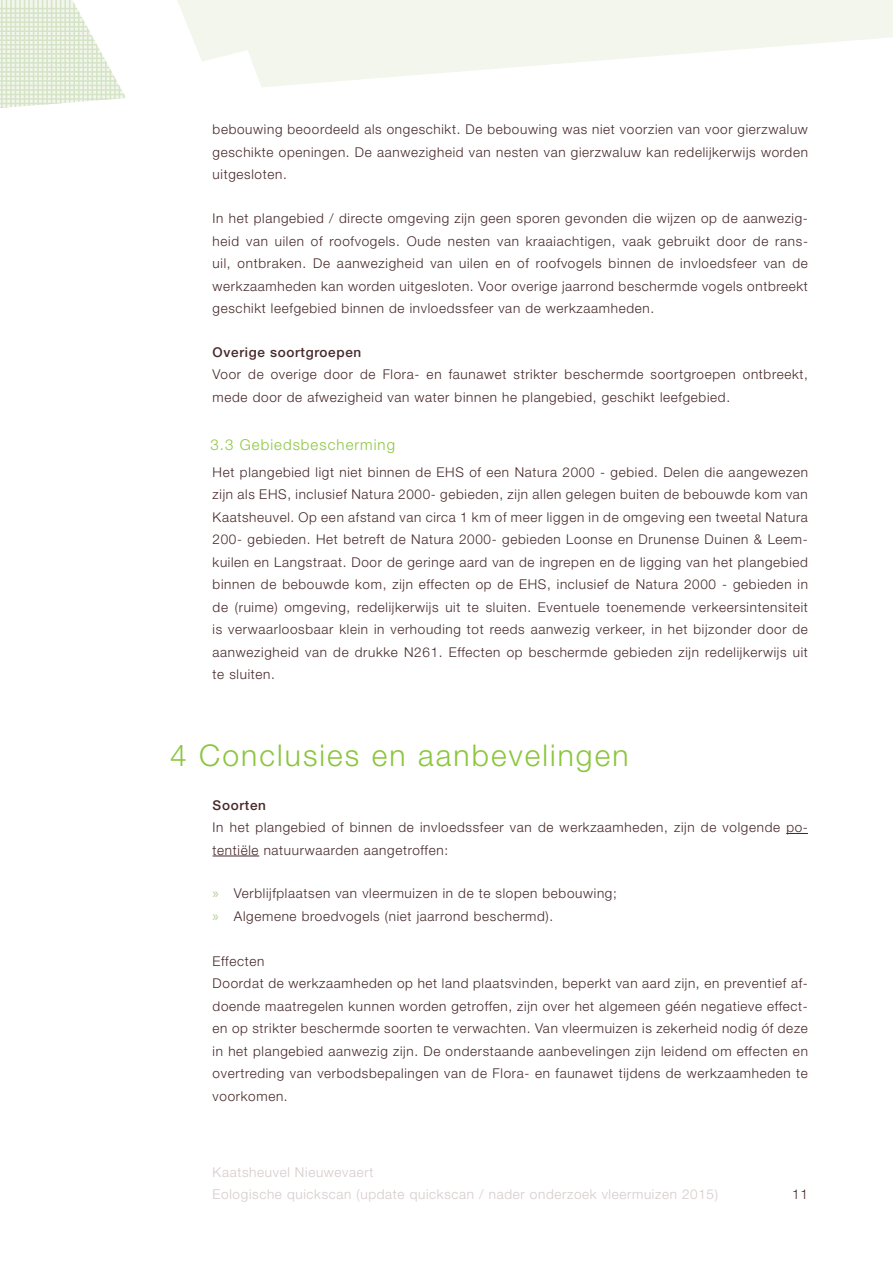
<style>
.page{position:relative;width:893px;height:1263px;background:#fff}
.page>*{position:absolute;margin:0;border:0;box-sizing:border-box;transform-origin:0 0}
.t1{font:300 30px "Helvetica Neue LT Pro";letter-spacing:.07em;color:#8bc63e}
.t2{font:300 15px "Helvetica Neue LT Pro";letter-spacing:.07em;color:#8bc63e}
.t3{font:300 13.5px/22.5px "Helvetica Neue LT Pro";letter-spacing:.05em;color:#472829;text-align:justify}
.t4{font:300 13.5px/22.5px "Helvetica Neue LT Pro";letter-spacing:.05em;color:#d6caca}
.t5{font:500 13.5px "Helvetica Neue LT Pro";letter-spacing:.05em;color:#472829}
.s1{font-family:"Myriad Pro";font-weight:400;font-size:15px;color:#b4cc95}
</style>
<div class="page">
<svg style="left:125px;top:0;width:768px;height:98px;fill:#f2f6ec"></svg>
<svg style="left:0;top:0;width:125px;height:108px"></svg>
<svg style="left:786px;top:833px;width:22px;height:1px"></svg>
<hr style="left:213px;top:856px;width:46px;height:1px;background:#472829">
<p class="t3" style="left:213px;top:118px;width:597px">bebouwing beoordeeld als ongeschikt. De bebouwing was niet voorzien van voor gierzwaluw geschikte openingen. De aanwezigheid van nesten van gierzwaluw kan redelijkerwijs worden uitgesloten.</p>
<p class="t3" style="left:213px;top:207px;width:597px">In het plangebied / directe omgeving zijn geen sporen gevonden die wijzen op de aanwezig&shy;heid van uilen of roofvogels. Oude nesten van kraaiachtigen, vaak gebruikt door de rans&shy;uil, ontbraken. De aanwezigheid van uilen en of roofvogels binnen de invloedsfeer van de werkzaamheden kan worden uitgesloten. Voor overige jaarrond beschermde vogels ontbreekt geschikt leefgebied binnen de invloedssfeer van de werkzaamheden.</p>
<p class="t5" style="left:213px;top:344px;width:150px">Overige soortgroepen</p>
<p class="t3" style="left:213px;top:363px;width:597px">Voor de overige door de Flora- en faunawet strikter beschermde soortgroepen ontbreekt, mede door de afwezigheid van water binnen he plangebied, geschikt leefgebied.</p>
<p class="t2" style="left:210px;top:435px;width:186px">3.3 Gebiedsbescherming</p>
<p class="t3" style="left:213px;top:460px;width:597px">Het plangebied ligt niet binnen de EHS of een Natura 2000 - gebied. Delen die aangewezen zijn als EHS, inclusief Natura 2000- gebieden, zijn allen gelegen buiten de bebouwde kom van Kaatsheuvel. Op een afstand van circa 1 km of meer liggen in de omgeving een tweetal Natura 200- gebieden. Het betreft de Natura 2000- gebieden Loonse en Drunense Duinen &amp; Leem&shy;kuilen en Langstraat. Door de geringe aard van de ingrepen en de ligging van het plangebied binnen de bebouwde kom, zijn effecten op de EHS, inclusief de Natura 2000 - gebieden in de (ruime) omgeving, redelijkerwijs uit te sluiten. Eventuele toenemende verkeersintensiteit is verwaarloosbaar klein in verhouding tot reeds aanwezig verkeer, in het bijzonder door de aanwezigheid van de drukke N261. Effecten op beschermde gebieden zijn redelijkerwijs uit te sluiten.</p>
<p class="t1" style="left:170px;top:737px;width:460px">4 Conclusies en aanbevelingen</p>
<p class="t5" style="left:213px;top:797px;width:55px">Soorten</p>
<p class="t3" style="left:213px;top:816px;width:597px">In het plangebied of binnen de invloedssfeer van de werkzaamheden, zijn de volgende po&shy;tentiële natuurwaarden aangetroffen:</p>
<p class="t3" style="left:213px;top:882px;width:406px"><span class="s1">»</span> Verblijfplaatsen van vleermuizen in de te slopen bebouwing;</p>
<p class="t3" style="left:213px;top:904px;width:342px"><span class="s1">»</span> Algemene broedvogels (niet jaarrond beschermd).</p>
<p class="t3" style="left:213px;top:949px;width:53px">Effecten</p>
<p class="t3" style="left:213px;top:972px;width:597px">Doordat de werkzaamheden op het land plaatsvinden, beperkt van aard zijn, en preventief af&shy;doende maatregelen kunnen worden getroffen, zijn over het algemeen géén negatieve effect&shy;en op strikter beschermde soorten te verwachten. Van vleermuizen is zekerheid nodig óf deze in het plangebied aanwezig zijn. De onderstaande aanbevelingen zijn leidend om effecten en overtreding van verbodsbepalingen van de Flora- en faunawet tijdens de werkzaamheden te voorkomen.</p>
<p class="t4" style="left:213px;top:1160px;width:507px">Kaatsheuvel Nieuwevaert<br>Eologische quickscan (update quickscan / nader onderzoek vleermuizen 2015)</p>
<p class="t3" style="left:792px;top:1183px;width:17px">11</p>
</div>
